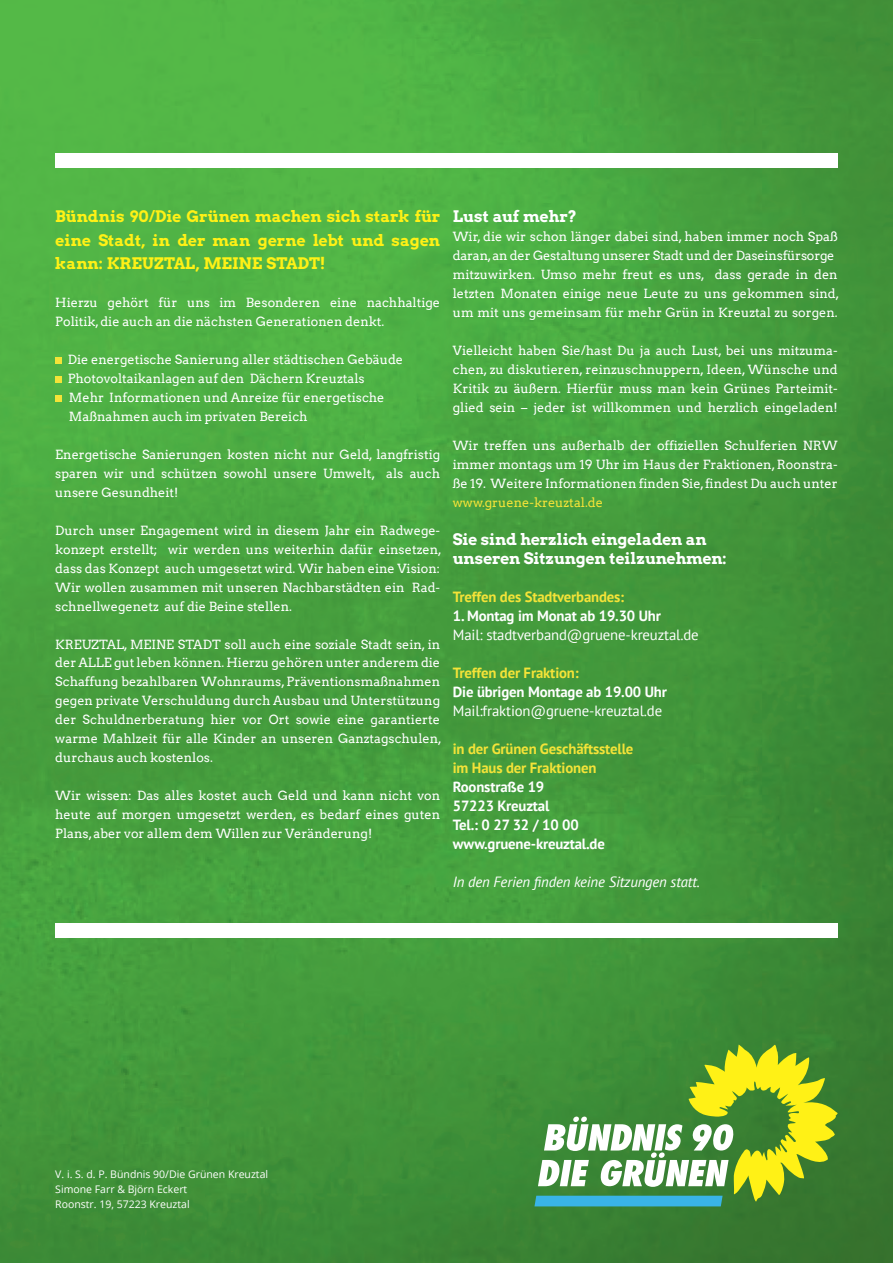
<style>
.page{position:relative;width:893px;height:1263px;background:#fff}
.page>*{position:absolute;margin:0;border:0;box-sizing:border-box;transform-origin:0 0}
.t1{font:15.75px/23.2px "Arvo Gruen";color:#fff116;text-align:justify}
.t2{font:15.75px/19px "Arvo Gruen";letter-spacing:-.01em;color:#fff}
.t3{font:700 14.7px/19px "PT Sans";letter-spacing:-.01em;color:#fff}
.t4{font:700 14.7px/19px "PT Sans";letter-spacing:-.01em;color:#f4e338}
.t5{font:14.7px "PT Sans";letter-spacing:-.01em;color:#fff}
.t6{font:italic 14.7px "PT Sans";letter-spacing:-.01em;color:#fff}
.t7{font:12.6px/19px "Arvo";color:#fff}
.t8{font:12.6px "Arvo";color:#f4e338}
.t9{font:10.5px/15px "Open Sans";color:#fff}
</style>
<div class="page">
<img style="left:0;top:0;width:893px;height:1263px">
<svg style="left:534px;top:1044px;width:304px;height:162px;background:#79ab50"></svg>
<div style="left:55px;top:357px;width:7px;height:7px;background:#f4e338"></div>
<div style="left:55px;top:376px;width:7px;height:7px;background:#f4e338"></div>
<div style="left:55px;top:395px;width:7px;height:7px;background:#f4e338"></div>
<div style="left:55px;top:154px;width:783px;height:14px;background:#fff"></div>
<div style="left:55px;top:923px;width:783px;height:15px;background:#fff"></div>
<p class="t1" style="left:55px;top:204px;width:387px">Bündnis 90/Die Grünen machen sich stark für eine Stadt, in der man gerne lebt und sagen kann: KREUZTAL, MEINE STADT!</p>
<p class="t7" style="left:55px;top:293px;width:386px">Hierzu gehört für uns im Besonderen eine nachhaltige<br>Politik, die auch an die nächsten Generationen denkt.</p>
<p class="t7" style="left:68px;top:350px;width:337px">Die energetische Sanierung aller städtischen Gebäude Photovoltaikanlagen auf den Dächern Kreuztals<br>Mehr Informationen und Anreize für energetische Maßnahmen auch im privaten Bereich</p>
<p class="t7" style="left:55px;top:445px;width:386px;text-align:justify">Energetische Sanierungen kosten nicht nur Geld, langfristig sparen wir und schützen sowohl unsere Umwelt, als auch unsere Gesundheit!</p>
<p class="t7" style="left:55px;top:520px;width:388px">Durch unser Engagement wird in diesem Jahr ein Radwege&shy;konzept erstellt; wir werden uns weiterhin dafür einsetzen, dass das Konzept auch umgesetzt wird. Wir haben eine Vision:<br>Wir wollen zusammen mit unseren Nachbarstädten ein Rad&shy;schnellwegenetz auf die Beine stellen.</p>
<p class="t7" style="left:55px;top:634px;width:388px">KREUZTAL, MEINE STADT soll auch eine soziale Stadt sein, in der ALLE gut leben können. Hierzu gehören unter anderem die Schaffung bezahlbaren Wohnraums, Präventionsmaßnahmen gegen private Verschuldung durch Ausbau und Unterstützung der Schuldnerberatung hier vor Ort sowie eine garantierte warme Mahlzeit für alle Kinder an unseren Ganztagschulen, durchaus auch kostenlos.</p>
<p class="t7" style="left:55px;top:786px;width:386px;text-align:justify">Wir wissen: Das alles kostet auch Geld und kann nicht von heute auf morgen umgesetzt werden, es bedarf eines guten Plans, aber vor allem dem Willen zur Veränderung!</p>
<p class="t2" style="left:453px;top:206px;width:126px">Lust auf mehr?</p>
<p class="t7" style="left:453px;top:227px;width:388px">Wir, die wir schon länger dabei sind, haben immer noch Spaß daran, an der Gestaltung unserer Stadt und der Daseinsfürsorge mitzuwirken. Umso mehr freut es uns, dass gerade in den letzten Monaten einige neue Leute zu uns gekommen sind, um mit uns gemeinsam für mehr Grün in Kreuztal zu sorgen.</p>
<p class="t7" style="left:453px;top:341px;width:386px;text-align:justify">Vielleicht haben Sie/hast Du ja auch Lust, bei uns mitzuma&shy;chen, zu diskutieren, reinzuschnuppern, Ideen, Wünsche und Kritik zu äußern. Hierfür muss man kein Grünes Parteimit&shy;glied sein – jeder ist willkommen und herzlich eingeladen!</p>
<p class="t7" style="left:453px;top:436px;width:386px;text-align:justify">Wir treffen uns außerhalb der offiziellen Schulferien NRW immer montags um 19 Uhr im Haus der Fraktionen, Roonstra&shy;ße 19. Weitere Informationen finden Sie, findest Du auch unter</p>
<p class="t8" style="left:453px;top:495px;width:152px">www.gruene-kreuztal.de</p>
<p class="t2" style="left:453px;top:529px;width:275px">Sie sind herzlich eingeladen an unseren Sitzungen teilzunehmen:</p>
<p class="t4" style="left:453px;top:587px;width:173px">Treffen des Stadtverbandes:</p>
<p class="t3" style="left:453px;top:606px;width:210px">1. Montag im Monat ab 19.30 Uhr</p>
<p class="t5" style="left:453px;top:625px;width:247px">Mail: stadtverband@gruene-kreuztal.de</p>
<p class="t4" style="left:453px;top:663px;width:127px">Treffen der Fraktion:</p>
<p class="t3" style="left:453px;top:682px;width:216px">Die übrigen Montage ab 19.00 Uhr</p>
<p class="t5" style="left:453px;top:701px;width:211px">Mail:fraktion@gruene-kreuztal.de</p>
<p class="t4" style="left:453px;top:739px;width:182px">in der Grünen Geschäftsstelle im Haus der Fraktionen</p>
<p class="t3" style="left:453px;top:777px;width:154px">Roonstraße 19<br>57223 Kreuztal<br>Tel.: 0 27 32 / 10 00 www.gruene-kreuztal.de</p>
<p class="t6" style="left:453px;top:872px;width:249px">In den Ferien finden keine Sitzungen statt.</p>
<p class="t9" style="left:55px;top:1166px;width:214px">V. i. S. d. P. Bündnis 90/Die Grünen Kreuztal<br>Simone Farr &amp; Björn Eckert<br>Roonstr. 19, 57223 Kreuztal</p>
</div>
